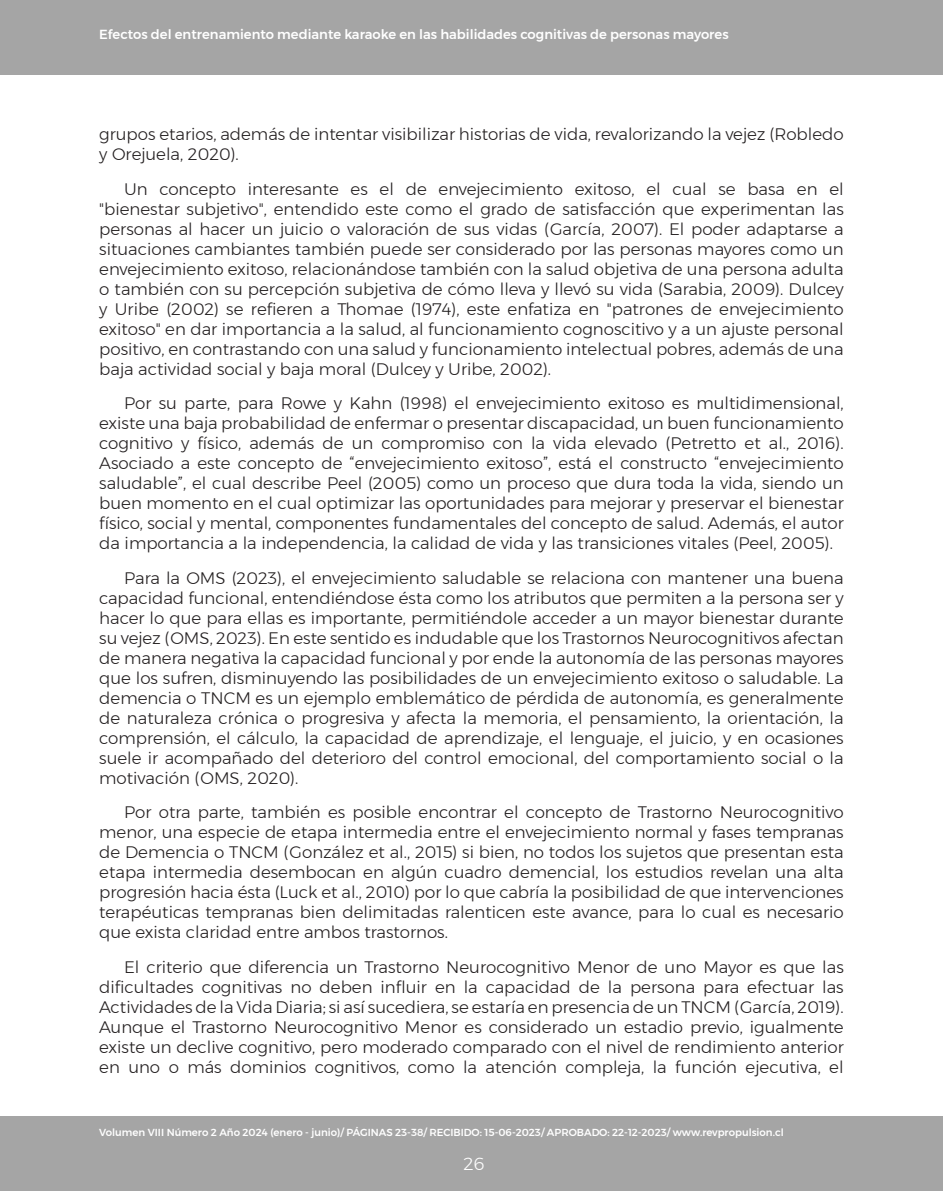
<style>
.page{position:relative;width:943px;height:1191px;background:#fff}
.page>*{position:absolute;margin:0;border:0;box-sizing:border-box;transform-origin:0 0}
.t1{font:300 17.5px "Montserrat";color:#fff}
._07_parrafo_texto_articulo{font:300 16.62px/19.9px "Montserrat";color:#231f20;text-align:justify}
.t2{font:500 13.12px "Montserrat";color:#fff}
.t3{font:500 10.15px "Montserrat";color:#fff}
</style>
<div class="page">
<div style="left:0;top:1116px;width:943px;height:75px;background:#a5a5a5"></div>
<div style="left:0;top:0;width:943px;height:74px;background:#a5a5a5"></div>
<p class="t2" style="left:99px;top:24px;width:631px">Efectos del entrenamiento mediante karaoke en las habilidades cognitivas de personas mayores</p>
<p class="_07_parrafo_texto_articulo" style="left:99px;top:124px;width:746px">grupos etarios, además de intentar visibilizar historias de vida, revalorizando la vejez (Robledo y Orejuela, 2020).</p>
<p class="_07_parrafo_texto_articulo" style="left:99px;top:179px;width:746px;text-indent:25px">Un concepto interesante es el de envejecimiento exitoso, el cual se basa en el "bienestar subjetivo", entendido este como el grado de satisfacción que experimentan las personas al hacer un juicio o valoración de sus vidas (García, 2007). El poder adaptarse a situaciones cambiantes también puede ser considerado por las personas mayores como un envejecimiento exitoso, relacionándose también con la salud objetiva de una persona adulta o también con su percepción subjetiva de cómo lleva y llevó su vida (Sarabia, 2009). Dulcey y Uribe (2002) se refieren a Thomae (1974), este enfatiza en "patrones de envejecimiento exitoso" en dar importancia a la salud, al funcionamiento cognoscitivo y a un ajuste personal positivo, en contrastando con una salud y funcionamiento intelectual pobres, además de una baja actividad social y baja moral (Dulcey y Uribe, 2002).</p>
<p class="_07_parrafo_texto_articulo" style="left:99px;top:393px;width:746px;text-indent:25px">Por su parte, para Rowe y Kahn (1998) el envejecimiento exitoso es multidimensional, existe una baja probabilidad de enfermar o presentar discapacidad, un buen funcionamiento cognitivo y físico, además de un compromiso con la vida elevado (Petretto et al., 2016).<br>Asociado a este concepto de “envejecimiento exitoso”, está el constructo “envejecimiento saludable”, el cual describe Peel (2005) como un proceso que dura toda la vida, siendo un buen momento en el cual optimizar las oportunidades para mejorar y preservar el bienestar físico, social y mental, componentes fundamentales del concepto de salud. Además, el autor da importancia a la independencia, la calidad de vida y las transiciones vitales (Peel, 2005).</p>
<p class="_07_parrafo_texto_articulo" style="left:99px;top:568px;width:746px;text-indent:25px">Para la OMS (2023), el envejecimiento saludable se relaciona con mantener una buena capacidad funcional, entendiéndose ésta como los atributos que permiten a la persona ser y hacer lo que para ellas es importante, permitiéndole acceder a un mayor bienestar durante su vejez (OMS, 2023). En este sentido es indudable que los Trastornos Neurocognitivos afectan de manera negativa la capacidad funcional y por ende la autonomía de las personas mayores que los sufren, disminuyendo las posibilidades de un envejecimiento exitoso o saludable. La demencia o TNCM es un ejemplo emblemático de pérdida de autonomía, es generalmente de naturaleza crónica o progresiva y afecta la memoria, el pensamiento, la orientación, la comprensión, el cálculo, la capacidad de aprendizaje, el lenguaje, el juicio, y en ocasiones suele ir acompañado del deterioro del control emocional, del comportamiento social o la motivación (OMS, 2020).</p>
<p class="_07_parrafo_texto_articulo" style="left:99px;top:802px;width:746px;text-indent:25px">Por otra parte, también es posible encontrar el concepto de Trastorno Neurocognitivo menor, una especie de etapa intermedia entre el envejecimiento normal y fases tempranas de Demencia o TNCM (González et al., 2015) si bien, no todos los sujetos que presentan esta etapa intermedia desembocan en algún cuadro demencial, los estudios revelan una alta progresión hacia ésta (Luck et al., 2010) por lo que cabría la posibilidad de que intervenciones terapéuticas tempranas bien delimitadas ralenticen este avance, para lo cual es necesario que exista claridad entre ambos trastornos.</p>
<p class="_07_parrafo_texto_articulo" style="left:99px;top:956px;width:746px;text-indent:25px">El criterio que diferencia un Trastorno Neurocognitivo Menor de uno Mayor es que las dificultades cognitivas no deben influir en la capacidad de la persona para efectuar las Actividades de la Vida Diaria; si así sucediera, se estaría en presencia de un TNCM (García, 2019).<br>Aunque el Trastorno Neurocognitivo Menor es considerado un estadio previo, igualmente existe un declive cognitivo, pero moderado comparado con el nivel de rendimiento anterior en uno o más dominios cognitivos, como la atención compleja, la función ejecutiva, el</p>
<p class="t3" style="left:99px;top:1124px;width:686px">Volumen VIII Número 2 Año 2024 (enero - junio)/ PÁGINAS 23-38/ RECIBIDO: 15-06-2023/ APROBADO: 22-12-2023/ www.revpropulsion.cl</p>
<p class="t1" style="left:463px;top:1150px;width:23px">26</p>
</div>
